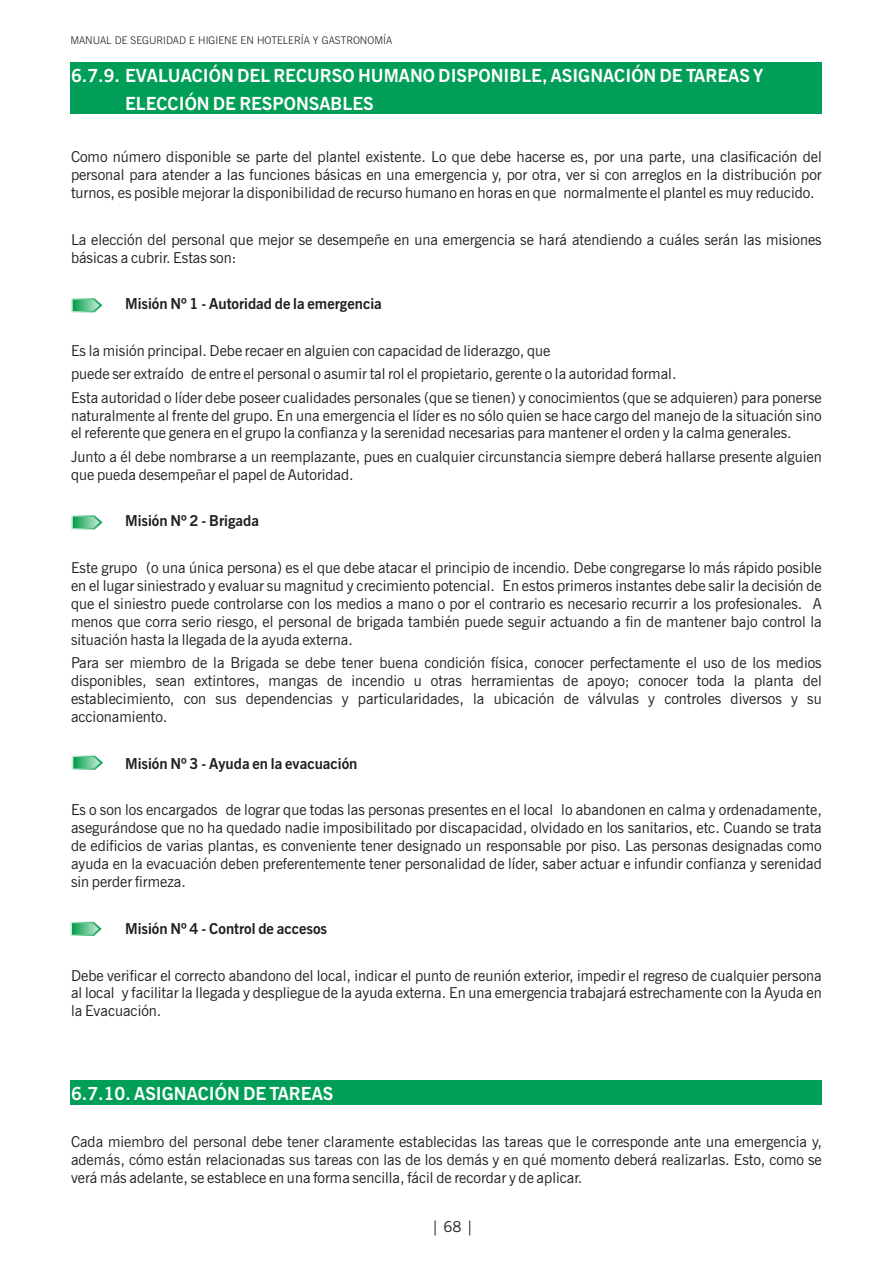
<style>
.page{position:relative;width:894px;height:1263px;background:#fff}
.page>*{position:absolute;margin:0;border:0;box-sizing:border-box;transform-origin:0 0}
.t1{font:700 18px/28px "News Goth BT";color:#fff}
.t2{font:15px/18px "News Goth BT";color:#231f20;text-align:justify}
.t3{font:700 15px "News Goth BT";color:#231f20}
.t4{font:10.5px "News Goth Lt BT";color:#231f20}
</style>
<div class="page">
<div style="left:70px;top:1080px;width:752px;height:25px;background:#009e57"></div>
<div style="left:70px;top:63px;width:752px;height:51px;background:#009e57"></div>
<svg style="left:71px;top:298px;width:31px;height:14px"></svg>
<svg style="left:71px;top:515px;width:31px;height:14px"></svg>
<svg style="left:72px;top:756px;width:31px;height:14px"></svg>
<svg style="left:70px;top:922px;width:32px;height:14px"></svg>
<p class="t4" style="left:70px;top:36px;width:323px">MANUAL DE SEGURIDAD E HIGIENE EN HOTELERÍA Y GASTRONOMÍA</p>
<p class="t1" style="left:125px;top:63px;width:640px;text-indent:-54px">6.7.9. EVALUACIÓN DEL RECURSO HUMANO DISPONIBLE, ASIGNACIÓN DE TAREAS Y<br>ELECCIÓN DE RESPONSABLES</p>
<p class="t2" style="left:71px;top:149px;width:752px">Como número disponible se parte del plantel existente. Lo que debe hacerse es, por una parte, una clasificación del personal para atender a las funciones básicas en una emergencia y, por otra, ver si con arreglos en la distribución por turnos, es posible mejorar la disponibilidad de recurso humano en horas en que normalmente el plantel es muy reducido.</p>
<p class="t2" style="left:71px;top:232px;width:752px">La elección del personal que mejor se desempeñe en una emergencia se hará atendiendo a cuáles serán las misiones básicas a cubrir. Estas son:</p>
<p class="t3" style="left:125px;top:298px;width:258px">Misión Nº 1 - Autoridad de la emergencia</p>
<p class="t2" style="left:71px;top:340px;width:752px;line-height:23.2px;text-align:left">Es la misión principal. Debe recaer en alguien con capacidad de liderazgo, que<br>puede ser extraído de entre el personal o asumir tal rol el propietario, gerente o la autoridad formal.<br>Esta autoridad o líder debe poseer cualidades personales (que se tienen) y conocimientos (que se adquieren) para ponerse</p>
<p class="t2" style="left:71px;top:408px;width:752px">naturalmente al frente del grupo. En una emergencia el líder es no sólo quien se hace cargo del manejo de la situación sino el referente que genera en el grupo la confianza y la serenidad necesarias para mantener el orden y la calma generales.</p>
<p class="t2" style="left:71px;top:449px;width:752px">Junto a él debe nombrarse a un reemplazante, pues en cualquier circunstancia siempre deberá hallarse presente alguien que pueda desempeñar el papel de Autoridad.</p>
<p class="t3" style="left:125px;top:515px;width:136px">Misión Nº 2 - Brigada</p>
<p class="t2" style="left:71px;top:560px;width:752px">Este grupo (o una única persona) es el que debe atacar el principio de incendio. Debe congregarse lo más rápido posible en el lugar siniestrado y evaluar su magnitud y crecimiento potencial. En estos primeros instantes debe salir la decisión de que el siniestro puede controlarse con los medios a mano o por el contrario es necesario recurrir a los profesionales. A menos que corra serio riesgo, el personal de brigada también puede seguir actuando a fin de mantener bajo control la situación hasta la llegada de la ayuda externa.</p>
<p class="t2" style="left:71px;top:655px;width:752px">Para ser miembro de la Brigada se debe tener buena condición física, conocer perfectamente el uso de los medios disponibles, sean extintores, mangas de incendio u otras herramientas de apoyo; conocer toda la planta del establecimiento, con sus dependencias y particularidades, la ubicación de válvulas y controles diversos y su accionamiento.</p>
<p class="t3" style="left:125px;top:757px;width:234px">Misión Nº 3 - Ayuda en la evacuación</p>
<p class="t2" style="left:71px;top:803px;width:752px">Es o son los encargados de lograr que todas las personas presentes en el local lo abandonen en calma y ordenadamente, asegurándose que no ha quedado nadie imposibilitado por discapacidad, olvidado en los sanitarios, etc. Cuando se trata de edificios de varias plantas, es conveniente tener designado un responsable por piso. Las personas designadas como ayuda en la evacuación deben preferentemente tener personalidad de líder, saber actuar e infundir confianza y serenidad sin perder firmeza.</p>
<p class="t3" style="left:125px;top:923px;width:204px">Misión Nº 4 - Control de accesos</p>
<p class="t2" style="left:71px;top:968px;width:752px">Debe verificar el correcto abandono del local, indicar el punto de reunión exterior, impedir el regreso de cualquier persona al local y facilitar la llegada y despliegue de la ayuda externa. En una emergencia trabajará estrechamente con la Ayuda en la Evacuación.</p>
<p class="t1" style="left:71px;top:1081px;width:264px">6.7.10. ASIGNACIÓN DE TAREAS</p>
<p class="t2" style="left:71px;top:1134px;width:752px">Cada miembro del personal debe tener claramente establecidas las tareas que le corresponde ante una emergencia y, además, cómo están relacionadas sus tareas con las de los demás y en qué momento deberá realizarlas. Esto, como se verá más adelante, se establece en una forma sencilla, fácil de recordar y de aplicar.</p>
<p class="t2" style="left:432px;top:1219px;width:44px">| 68 |</p>
</div>
